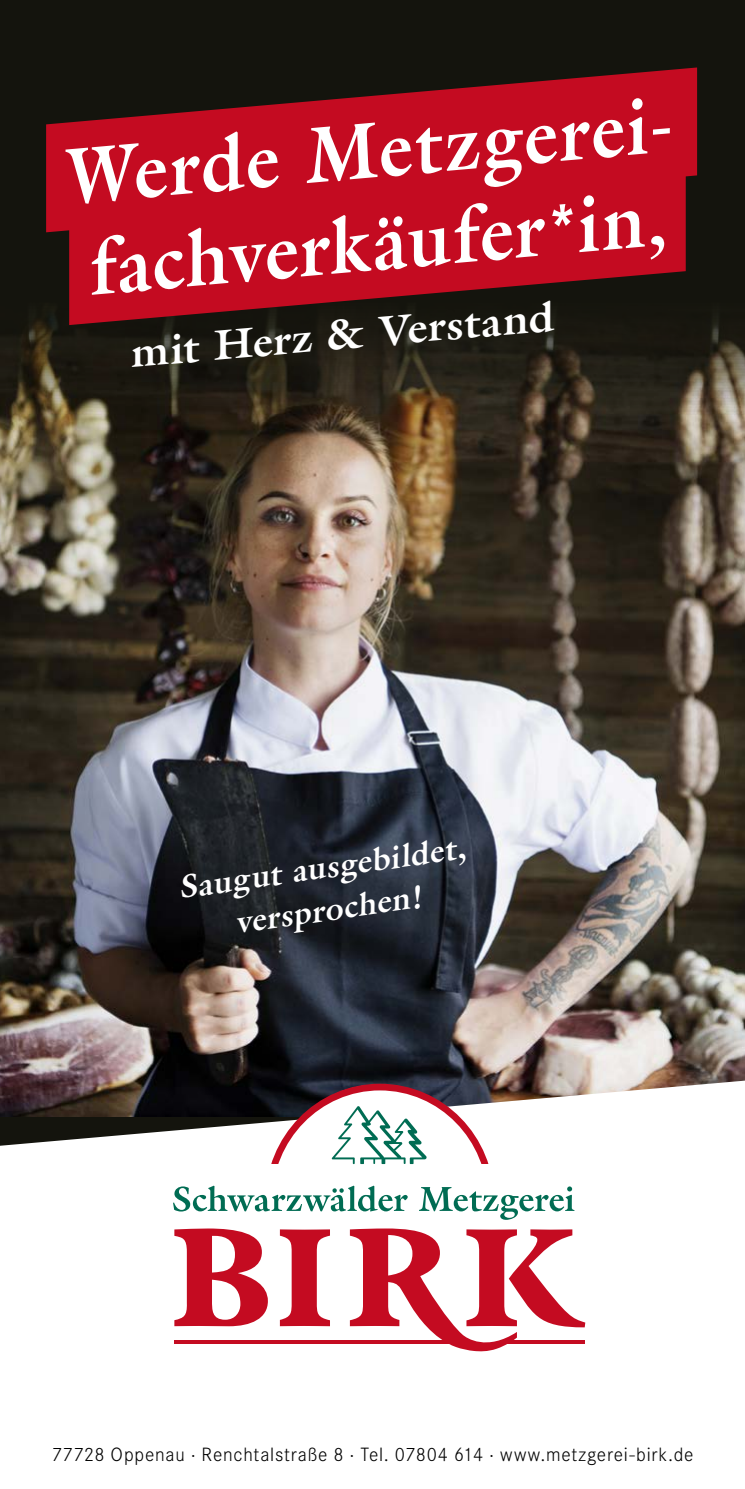
<style>
.page{position:relative;width:745px;height:1489px;background:#fff}
.page>*{position:absolute;margin:0;border:0;box-sizing:border-box;transform-origin:0 0}
.t1{font:700 80px/92.5px "Galliard";color:#fff;scale:.9 1}
.t2{font:700 42.5px "Galliard";color:#fff}
.t3{font:italic 700 32.5px/42.5px "Galliard";color:#fff;text-align:center;scale:.95 1}
.t4{font:300 20px "Corporate S";letter-spacing:.04em;color:#000}
.s1{font-size:65px}
.s2{font-style:italic;font-size:65px}
</style>
<div class="page">
<div style="left:0;top:0;width:744px;height:1215px;background:#14140d"></div>
<img style="left:0;top:316px;width:744px;height:764px">
<svg style="left:0;top:1080px;width:744px;height:272px;fill:#fff"></svg>
<div style="left:275px;top:1084px;width:204px;height:204px;background:#fff;border-radius:50%"></div>
<svg style="left:174px;top:1228px;width:94px;height:98px"></svg>
<svg style="left:280px;top:1229px;width:50px;height:97px"></svg>
<svg style="left:349px;top:1228px;width:236px;height:123px"></svg>
<hr style="left:500px;top:1340px;width:84px;height:3px;background:#c40b21">
<hr style="left:174px;top:1340px;width:290px;height:3px;background:#c40b21">
<svg style="left:173px;top:1185px;width:401px;height:34px"></svg>
<svg style="left:265px;top:1083px;width:229px;height:81px"></svg>
<svg style="left:46px;top:67px;width:650px;height:165px;fill:#c40b21"></svg>
<svg style="left:69px;top:163px;width:616px;height:162px;fill:#c40b21"></svg>
<h1 class="t1" style="left:60px;top:130px;width:679px;rotate:-5deg">Werde Metzgerei&shy;fachverkäufer<span class="s1">*</span>in<span class="s2">,</span></h1>
<h2 class="t2" style="left:128px;top:325px;width:425px;rotate:-5deg">mit Herz &amp; Verstand</h2>
<h3 class="t3" style="left:175px;top:865px;width:306px;rotate:-8deg">Saugut ausgebildet, versprochen!</h3>
<p class="t4" style="left:51px;top:1443px;width:643px">77728 Oppenau · Renchtalstraße 8 · Tel. 07804 614 · www.metzgerei-birk.de</p>
</div>
